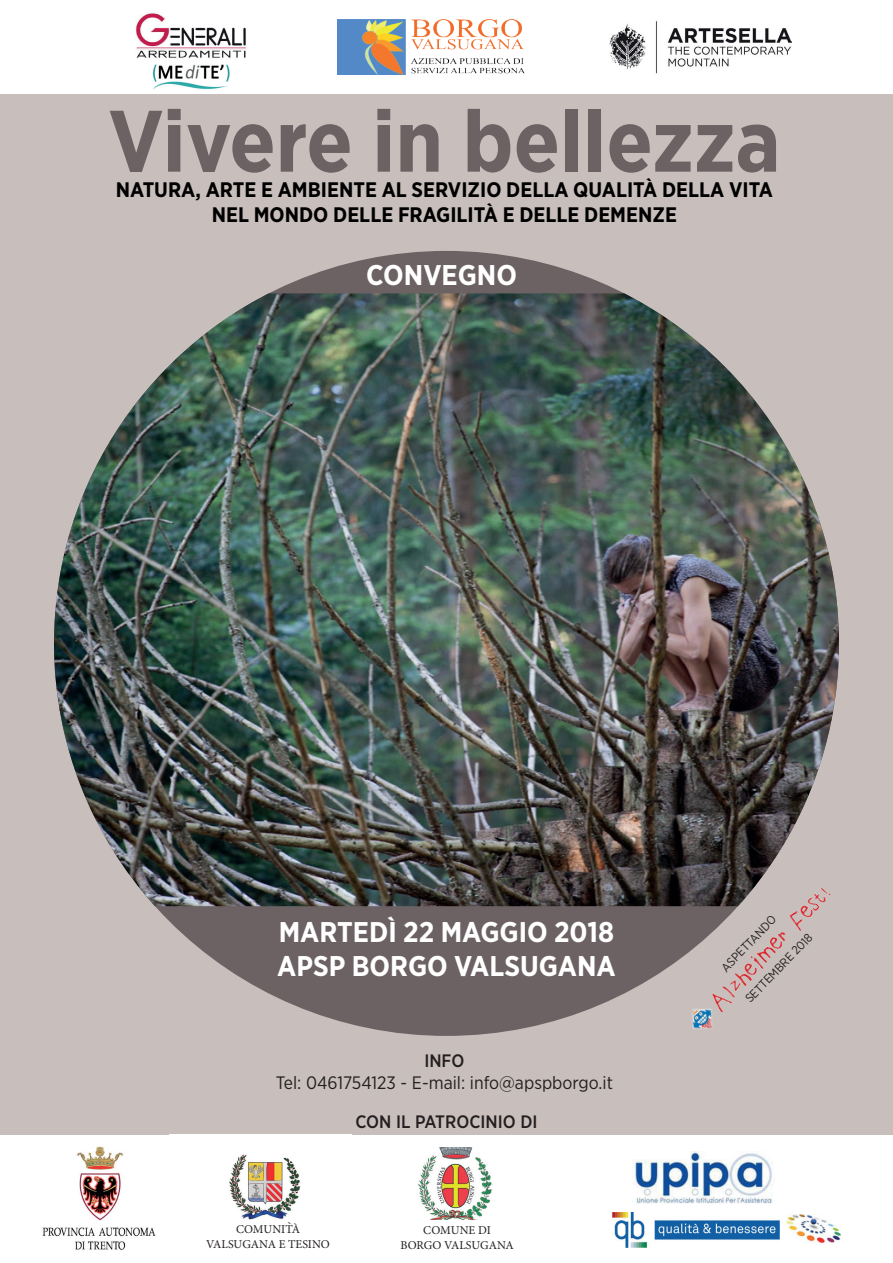
<style>
.page{position:relative;width:893px;height:1263px;background:#c8bfbc}
.page>*{position:absolute;margin:0;border:0;box-sizing:border-box;transform-origin:0 0}
.t1{font:700 87px "Gotham Narrow";color:#6c6264}
.t2{font:700 28.5px/34.2px "Gotham Narrow";color:#fff}
.t3{font:700 21px/25.2px "Gotham Narrow";color:#000;text-align:center}
.t4{font:18px "Gotham Narrow";color:#231f20}
.t5{font:500 18px "Gotham Narrow";color:#231f20}
.t6{font:12px/14.4px "Minion Pro";color:#231f20;text-align:center}
.t7{font:12px "Gotham Narrow";color:#231f20}
</style>
<div class="page">
<div style="left:54px;top:251px;width:785px;height:785px;background:#6c6264;border-radius:50%"></div>
<img style="left:54px;top:293px;width:785px;height:613px">
<div style="left:0;top:0;width:893px;height:94px;background:#fff"></div>
<div style="left:0;top:1135px;width:893px;height:127px;background:#fff"></div>
<img style="left:682px;top:876px;width:157px;height:153px">
<img style="left:136px;top:12px;width:111px;height:46px">
<img style="left:338px;top:19px;width:187px;height:55px">
<img style="left:609px;top:21px;width:183px;height:53px">
<img style="left:633px;top:1152px;width:140px;height:51px">
<img style="left:418px;top:1147px;width:74px;height:72px">
<img style="left:42px;top:1146px;width:114px;height:104px">
<img style="left:169px;top:1154px;width:183px;height:109px">
<div style="left:197px;top:1224px;width:142px;height:39px;background:#fff"></div>
<img style="left:613px;top:1212px;width:166px;height:35px">
<img style="left:787px;top:1214px;width:54px;height:29px">
<img style="left:152px;top:64px;width:78px;height:25px">
<h1 class="t1" style="left:108px;top:85px;width:674px">Vivere in bellezza</h1>
<p class="t3" style="left:116px;top:177px;width:659px">NATURA, ARTE E AMBIENTE AL SERVIZIO DELLA QUALITÀ DELLA VITA<br>NEL MONDO DELLE FRAGILITÀ E DELLE DEMENZE</p>
<h2 class="t2" style="left:366px;top:257px;width:152px">CONVEGNO</h2>
<h2 class="t2" style="left:277px;top:914px;width:340px">MARTEDÌ 22 MAGGIO 2018<br>APSP BORGO VALSUGANA</h2>
<p class="t5" style="left:424px;top:1050px;width:42px">INFO</p>
<p class="t4" style="left:276px;top:1071px;width:339px">Tel: 0461754123 - E-mail: info@apspborgo.it</p>
<p class="t5" style="left:355px;top:1110px;width:184px">CON IL PATROCINIO DI</p>
<p class="t6" style="left:206px;top:1222px;width:125px">COMUNITÀ<br>VALSUGANA E TESINO</p>
<p class="t6" style="left:400px;top:1223px;width:115px">COMUNE DI<br>BORGO VALSUGANA</p>
<p class="t7" style="left:718px;top:965px;width:75px;rotate:-46deg">ASPETTANDO</p>
<p class="t7" style="left:742px;top:995px;width:92px;rotate:-46deg">SETTEMBRE 2018</p>
</div>
